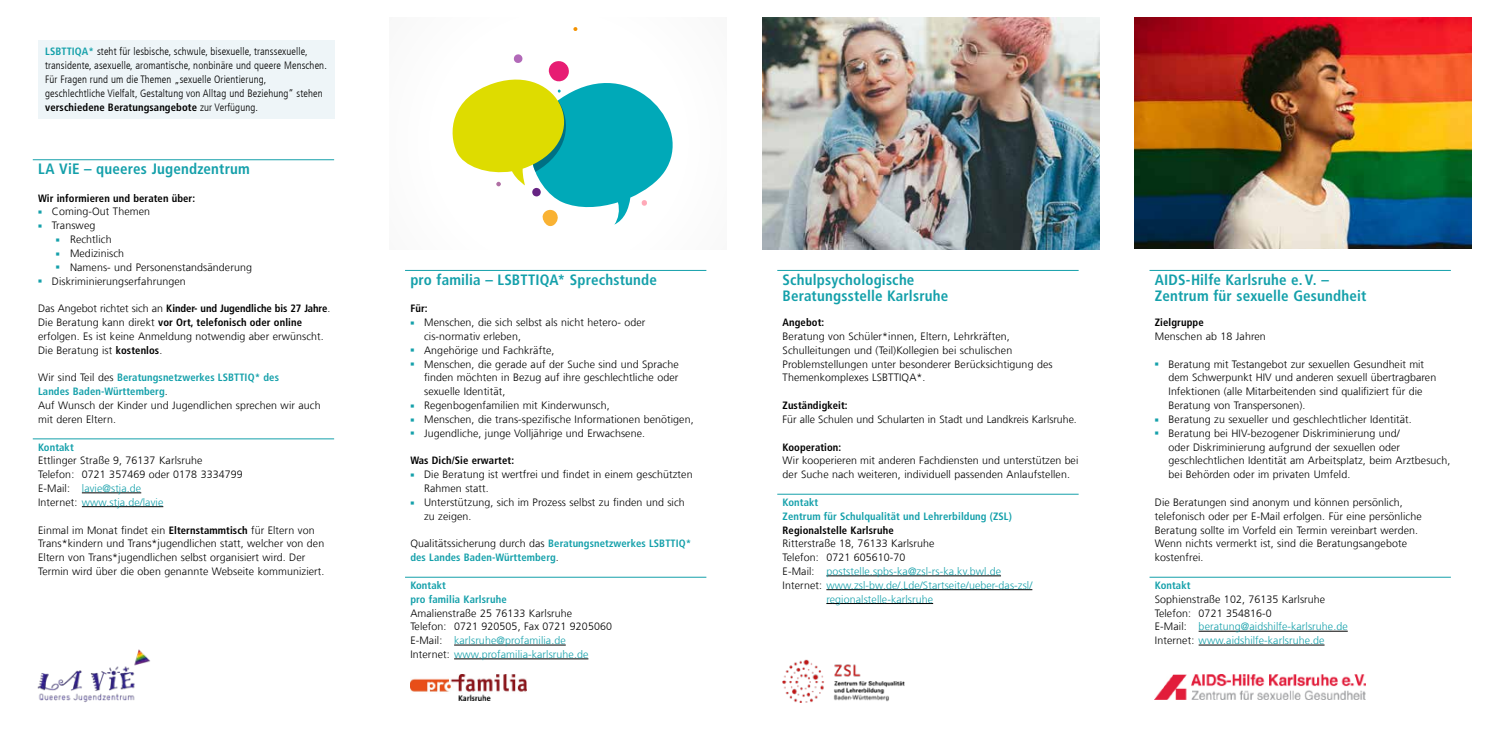
<style>
.page{position:relative;width:1489px;height:745px;background:#fff}
.page>*{position:absolute;margin:0;border:0;box-sizing:border-box;transform-origin:0 0}
.t1{font:700 condensed 15px/16.2px "Frutiger For Karlsruhe";letter-spacing:.01em;color:#14a0aa}
.t2{font:300 10.62px/13.9px "Frutiger For Karlsruhe";letter-spacing:.01em;color:#000}
.t3{font:300 condensed 10.62px/13.8px "Frutiger For Karlsruhe";letter-spacing:.01em;color:#000}
.t4{font:700 condensed 10.62px/13.9px "Frutiger For Karlsruhe";letter-spacing:.01em;color:#14a0aa}
.t5{font:300 10.62px "Frutiger For Karlsruhe";letter-spacing:.01em;color:#14a0aa}
.t6{font:700 condensed 10.62px "Frutiger For Karlsruhe";letter-spacing:.01em;color:#000}
.s1{font-weight:700;color:#14a0aa}
.s2{font-weight:700}
.s3{font-weight:700;font-stretch:condensed}
.s4{font-weight:700;font-stretch:condensed;color:#14a0aa}
.s5{color:#14a0aa}
.s6{font-weight:300;font-stretch:normal;color:#000}
.s7{color:#000}
</style>
<div class="page">
<img style="left:762px;top:18px;width:336px;height:231px">
<svg style="left:573px;top:27px;width:4px;height:4px"></svg>
<svg style="left:452px;top:54px;width:221px;height:172px"></svg>
<img style="left:1134px;top:18px;width:336px;height:231px">
<hr style="left:33px;top:159px;width:301px;height:1px;background:#14a0aa">
<hr style="left:33px;top:438px;width:301px;height:1px;background:#14a0aa">
<hr style="left:82px;top:492px;width:59px;height:1px;background:#000">
<hr style="left:82px;top:506px;width:81px;height:1px;background:#000">
<div style="left:38px;top:40px;width:296px;height:78px;background:#eef5f8"></div>
<hr style="left:405px;top:270px;width:301px;height:1px;background:#14a0aa">
<hr style="left:405px;top:576px;width:301px;height:1px;background:#14a0aa">
<hr style="left:454px;top:644px;width:111px;height:1px;background:#000">
<hr style="left:454px;top:658px;width:134px;height:1px;background:#000">
<hr style="left:777px;top:270px;width:301px;height:1px;background:#14a0aa">
<hr style="left:777px;top:493px;width:301px;height:1px;background:#14a0aa">
<hr style="left:826px;top:575px;width:175px;height:1px;background:#000">
<hr style="left:826px;top:589px;width:206px;height:1px;background:#000">
<hr style="left:826px;top:603px;width:107px;height:1px;background:#000">
<hr style="left:1149px;top:270px;width:301px;height:1px;background:#14a0aa">
<hr style="left:1149px;top:576px;width:301px;height:1px;background:#14a0aa">
<hr style="left:1198px;top:630px;width:149px;height:1px;background:#000">
<hr style="left:1198px;top:644px;width:126px;height:1px;background:#000">
<img style="left:410px;top:674px;width:116px;height:25px">
<img style="left:782px;top:659px;width:122px;height:43px">
<img style="left:37px;top:649px;width:113px;height:54px">
<img style="left:1154px;top:674px;width:210px;height:25px">
<p class="t3" style="left:45px;top:45px;width:283px"><span class="s1">LSBTTIQA*</span> steht für lesbische, schwule, bisexuelle, transsexuelle, transidente, asexuelle, aromantische, nonbinäre und queere Menschen.<br>Für Fragen rund um die Themen „sexuelle Orientierung, geschlechtliche Vielfalt, Gestaltung von Alltag und Beziehung“ stehen <span class="s2">verschiedene Beratungsangebote</span> zur Verfügung.</p>
<h1 class="t1" style="left:38px;top:160px;width:213px">LA ViE – queeres Jugendzentrum</h1>
<p class="t6" style="left:38px;top:191px;width:159px">Wir informieren und beraten über:</p>
<p class="t2" style="left:52px;top:205px;width:100px">Coming-Out Themen</p>
<p class="t2" style="left:52px;top:218px;width:45px">Transweg</p>
<p class="t2" style="left:70px;top:232px;width:43px">Rechtlich</p>
<p class="t2" style="left:70px;top:246px;width:56px">Medizinisch</p>
<p class="t2" style="left:70px;top:260px;width:183px">Namens- und Personenstandsänderung</p>
<p class="t2" style="left:52px;top:274px;width:135px">Diskriminierungserfahrungen</p>
<p class="t2" style="left:38px;top:301px;width:294px">Das Angebot richtet sich an <span class="s3">Kinder- und Jugendliche bis 27 Jahre</span>.<br>Die Beratung kann direkt <span class="s3">vor Ort, telefonisch oder online </span>erfolgen. Es ist keine Anmeldung notwendig aber erwünscht.<br>Die Beratung ist <span class="s3">kostenlos</span>.</p>
<p class="t2" style="left:38px;top:370px;width:284px">Wir sind Teil des <span class="s4">Beratungsnetzwerkes LSBTTIQ* des<br>Landes Baden-Württemberg</span>.<br>Auf Wunsch der Kinder und Jugendlichen sprechen wir auch mit deren Eltern.</p>
<p class="t4" style="left:38px;top:439px;width:37px">Kontakt</p>
<p class="t2" style="left:38px;top:453px;width:206px">Ettlinger Straße 9, 76137 Karlsruhe<br>Telefon: 0721 357469 oder 0178 3334799<br>E-Mail: <span class="s5">lavie@stja.de<br></span>Internet: <span class="s5">www.stja.de/lavie</span></p>
<p class="t2" style="left:38px;top:522px;width:288px">Einmal im Monat findet ein <span class="s3">Elternstammtisch</span> für Eltern von Trans*kindern und Trans*jugendlichen statt, welcher von den Eltern von Trans*jugendlichen selbst organisiert wird. Der Termin wird über die oben genannte Webseite kommuniziert.</p>
<h1 class="t1" style="left:410px;top:271px;width:248px">pro familia – LSBTTIQA* Sprechstunde</h1>
<p class="t6" style="left:410px;top:302px;width:19px">Für:</p>
<p class="t2" style="left:424px;top:315px;width:271px">Menschen, die sich selbst als nicht hetero- oder cis-normativ erleben,<br>Angehörige und Fachkräfte,<br>Menschen, die gerade auf der Suche sind und Sprache finden möchten in Bezug auf ihre geschlechtliche oder sexuelle Identität,<br>Regenbogenfamilien mit Kinderwunsch,<br>Menschen, die trans-spezifische Informationen benötigen, Jugendliche, junge Volljährige und Erwachsene.</p>
<p class="t6" style="left:410px;top:454px;width:105px">Was Dich/Sie erwartet:</p>
<p class="t2" style="left:424px;top:467px;width:270px">Die Beratung ist wertfrei und findet in einem geschützten Rahmen statt.<br>Unterstützung, sich im Prozess selbst zu finden und sich zu zeigen.</p>
<p class="t4" style="left:410px;top:536px;width:282px"><span class="s6">Qualitätssicherung durch das</span> Beratungsnetzwerkes LSBTTIQ* des Landes Baden-Württemberg<span class="s6">.</span></p>
<p class="t4" style="left:410px;top:578px;width:98px">Kontakt<br>pro familia Karlsruhe</p>
<p class="t2" style="left:410px;top:605px;width:203px">Amalienstraße 25 76133 Karlsruhe<br>Telefon: 0721 920505, Fax 0721 9205060<br>E-Mail: <span class="s5">karlsruhe@profamilia.de<br></span>Internet: <span class="s5">www.profamilia-karlsruhe.de</span></p>
<h1 class="t1" style="left:782px;top:271px;width:167px">Schulpsychologische<br>Beratungsstelle Karlsruhe</h1>
<p class="t6" style="left:782px;top:316px;width:43px">Angebot:</p>
<p class="t2" style="left:782px;top:329px;width:271px">Beratung von Schüler*innen, Eltern, Lehrkräften, Schulleitungen und (Teil)Kollegien bei schulischen Problemstellungen unter besonderer Berücksichtigung des Themenkomplexes LSBTTIQA*.</p>
<p class="t6" style="left:782px;top:399px;width:67px">Zuständigkeit:</p>
<p class="t2" style="left:782px;top:412px;width:296px">Für alle Schulen und Schularten in Stadt und Landkreis Karlsruhe.</p>
<p class="t6" style="left:782px;top:440px;width:60px">Kooperation:</p>
<p class="t2" style="left:782px;top:453px;width:297px">Wir kooperieren mit anderen Fachdiensten und unterstützen bei der Suche nach weiteren, individuell passenden Anlaufstellen.</p>
<p class="t4" style="left:782px;top:495px;width:231px">Kontakt<br>Zentrum für Schulqualität und Lehrerbildung (ZSL)</p>
<p class="t6" style="left:782px;top:523px;width:112px">Regionalstelle Karlsruhe</p>
<p class="t2" style="left:782px;top:536px;width:153px">Ritterstraße 18, 76133 Karlsruhe</p>
<p class="t2" style="left:782px;top:550px;width:124px">Telefon: 0721 605610-70</p>
<p class="t5" style="left:782px;top:565px;width:220px"><span class="s7">E-Mail:</span> poststelle.spbs-ka@zsl-rs-ka.kv.bwl.de</p>
<p class="t5" style="left:782px;top:578px;width:251px"><span class="s7">Internet:</span> www.zsl-bw.de/,Lde/Startseite/ueber-das-zsl/</p>
<p class="t5" style="left:826px;top:592px;width:108px">regionalstelle-karlsruhe</p>
<h1 class="t1" style="left:1154px;top:271px;width:213px">AIDS-Hilfe Karlsruhe e. V. –<br>Zentrum für sexuelle Gesundheit</h1>
<p class="t6" style="left:1154px;top:316px;width:50px">Zielgruppe</p>
<p class="t2" style="left:1154px;top:329px;width:112px">Menschen ab 18 Jahren</p>
<p class="t2" style="left:1168px;top:357px;width:283px">Beratung mit Testangebot zur sexuellen Gesundheit mit<br>dem Schwerpunkt HIV und anderen sexuell übertragbaren Infektionen (alle Mitarbeitenden sind qualifiziert für die Beratung von Transpersonen).<br>Beratung zu sexueller und geschlechtlicher Identität.<br>Beratung bei HIV-bezogener Diskriminierung und/<br>oder Diskriminierung aufgrund der sexuellen oder geschlechtlichen Identität am Arbeitsplatz, beim Arztbesuch, bei Behörden oder im privaten Umfeld.</p>
<p class="t2" style="left:1154px;top:495px;width:268px">Die Beratungen sind anonym und können persönlich, telefonisch oder per E-Mail erfolgen. Für eine persönliche Beratung sollte im Vorfeld ein Termin vereinbart werden.<br>Wenn nichts vermerkt ist, sind die Beratungsangebote kostenfrei.</p>
<p class="t4" style="left:1154px;top:578px;width:37px">Kontakt</p>
<p class="t2" style="left:1154px;top:591px;width:194px">Sophienstraße 102, 76135 Karlsruhe Telefon: 0721 354816-0<br>E-Mail: <span class="s5">beratung@aidshilfe-karlsruhe.de </span>Internet: <span class="s5">www.aidshilfe-karlsruhe.de</span></p>
</div>
